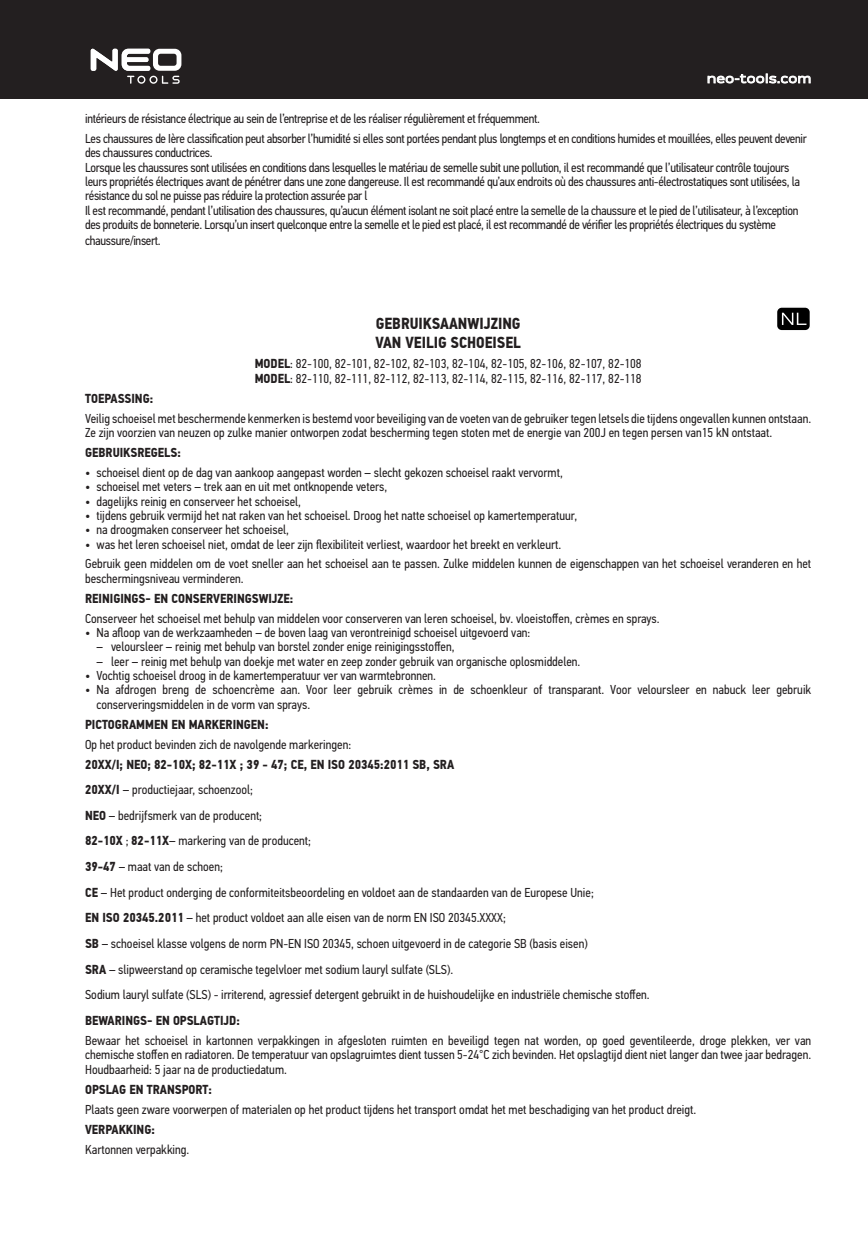
<style>
.page{position:relative;width:868px;height:1248px;background:#fff}
.page>*{position:absolute;margin:0;border:0;box-sizing:border-box;transform-origin:0 0}
.t1{font:700 16px/19.2px "PF Din Text Cond Pro";color:#231f20}
.t2{font:13.2px "Pill Gothic 900 mg";letter-spacing:.02em;color:#fff}
.t3{font:13px/25.6px "PF Din Text Cond Pro";color:#231f20}
.t4{font:13px/14.4px "PF Din Text Cond Pro";letter-spacing:-.025em;color:#231f20}
.t5{font:700 13px "PF Din Text Cond Pro";color:#231f20}
.s1{font-weight:700}
</style>
<div class="page">
<div style="left:0;top:0;width:867px;height:99px;background:#231f20"></div>
<svg style="left:707px;top:74px;width:103px;height:9px"></svg>
<svg style="left:91px;top:48px;width:90px;height:36px"></svg>
<div style="left:776px;top:307px;width:34px;height:24px;background:#000;border-radius:5px"></div>
<div style="left:775px;top:306px;width:36px;height:25px;border:2px solid #fff;border-radius:5px"></div>
<svg style="left:781px;top:313px;width:25px;height:12px"></svg>
<p class="t2" style="left:706px;top:71px;width:106px">neo-tools.com</p>
<p class="t4" style="left:85px;top:109px;width:723px;line-height:20px">intérieurs de résistance électrique au sein de l’entreprise et de les réaliser régulièrement et fréquemment.<br>Les chaussures de Ière classification peut absorber l’humidité si elles sont portées pendant plus longtemps et en conditions humides et mouillées, elles peuvent devenir</p>
<p class="t4" style="left:85px;top:146px;width:716px">des chaussures conductrices.<br>Lorsque les chaussures sont utilisées en conditions dans lesquelles le matériau de semelle subit une pollution, il est recommandé que l’utilisateur contrôle toujours leurs propriétés électriques avant de pénétrer dans une zone dangereuse. Il est recommandé qu’aux endroits où des chaussures anti-électrostatiques sont utilisées, la résistance du sol ne puisse pas réduire la protection assurée par l<br>Il est recommandé, pendant l’utilisation des chaussures, qu’aucun élément isolant ne soit placé entre la semelle de la chaussure et le pied de l’utilisateur, à l’exception des produits de bonneterie. Lorsqu’un insert quelconque entre la semelle et le pied est placé, il est recommandé de vérifier les propriétés électriques du système</p>
<p class="t4" style="left:85px;top:233px;width:77px">chaussure/insert.</p>
<p class="t1" style="left:375px;top:314px;width:147px">GEBRUIKSAANWIJZING<br>VAN VEILIG SCHOEISEL</p>
<p class="t3" style="left:254px;top:357px;width:388px;line-height:14.2px"><span class="s1">MODEL</span>: 82-100, 82-101, 82-102, 82-103, 82-104, 82-105, 82-106, 82-107, 82-108<br><span class="s1">MODEL</span>: 82-110, 82-111, 82-112, 82-113, 82-114, 82-115, 82-116, 82-117, 82-118</p>
<p class="t5" style="left:85px;top:390px;width:70px">TOEPASSING:</p>
<p class="t3" style="left:85px;top:411px;width:727px;line-height:14.2px">Veilig schoeisel met beschermende kenmerken is bestemd voor beveiliging van de voeten van de gebruiker tegen letsels die tijdens ongevallen kunnen ontstaan.<br>Ze zijn voorzien van neuzen op zulke manier ontworpen zodat bescherming tegen stoten met de energie van 200J en tegen persen van15 kN ontstaat.</p>
<p class="t5" style="left:85px;top:444px;width:97px">GEBRUIKSREGELS:</p>
<p class="t3" style="left:85px;top:459px;width:479px">• schoeisel dient op de dag van aankoop aangepast worden – slecht gekozen schoeisel raakt vervormt,</p>
<p class="t3" style="left:85px;top:474px;width:304px">• schoeisel met veters – trek aan en uit met ontknopende veters,</p>
<p class="t3" style="left:85px;top:488px;width:217px">• dagelijks reinig en conserveer het schoeisel,</p>
<p class="t3" style="left:85px;top:502px;width:493px">• tijdens gebruik vermijd het nat raken van het schoeisel. Droog het natte schoeisel op kamertemperatuur,</p>
<p class="t3" style="left:85px;top:517px;width:205px">• na droogmaken conserveer het schoeisel,</p>
<p class="t3" style="left:85px;top:534px;width:727px;line-height:20px">• was het leren schoeisel niet, omdat de leer zijn flexibiliteit verliest, waardoor het breekt en verkleurt.<br>Gebruik geen middelen om de voet sneller aan het schoeisel aan te passen. Zulke middelen kunnen de eigenschappen van het schoeisel veranderen en het</p>
<p class="t3" style="left:85px;top:565px;width:160px">beschermingsniveau verminderen.</p>
<p class="t5" style="left:85px;top:590px;width:210px">REINIGINGS- EN CONSERVERINGSWIJZE:</p>
<p class="t3" style="left:85px;top:605px;width:576px">Conserveer het schoeisel met behulp van middelen voor conserveren van leren schoeisel, bv. vloeistoffen, crèmes en sprays.</p>
<p class="t3" style="left:85px;top:619px;width:447px">• Na afloop van de werkzaamheden – de boven laag van verontreinigd schoeisel uitgevoerd van:</p>
<p class="t3" style="left:96px;top:634px;width:360px">– veloursleer – reinig met behulp van borstel zonder enige reinigingsstoffen,</p>
<p class="t3" style="left:96px;top:648px;width:485px">– leer – reinig met behulp van doekje met water en zeep zonder gebruik van organische oplosmiddelen.</p>
<p class="t3" style="left:85px;top:662px;width:352px">• Vochtig schoeisel droog in de kamertemperatuur ver van warmtebronnen.</p>
<p class="t3" style="left:96px;top:682px;width:716px;line-height:14.4px;text-indent:-11px">• Na afdrogen breng de schoencrème aan. Voor leer gebruik crèmes in de schoenkleur of transparant. Voor veloursleer en nabuck leer gebruik conserveringsmiddelen in de vorm van sprays.</p>
<p class="t5" style="left:85px;top:716px;width:185px">PICTOGRAMMEN EN MARKERINGEN:</p>
<p class="t3" style="left:85px;top:731px;width:267px">Op het product bevinden zich de navolgende markeringen:</p>
<p class="t3" style="left:85px;top:751px;width:566px"><span class="s1">20XX/I; NEO; 82-10X; 82-11X ; 39 - 47; CE, EN ISO 20345:2011 SB, SRA<br>20XX/I</span> – productiejaar, schoenzool;<br><span class="s1">NEO</span> – bedrijfsmerk van de producent;<br><span class="s1">82-10X</span> ; <span class="s1">82-11X</span>– markering van de producent;<br><span class="s1">39-47</span> – maat van de schoen;<br><span class="s1">CE</span> – Het product onderging de conformiteitsbeoordeling en voldoet aan de standaarden van de Europese Unie;<br><span class="s1">EN ISO 20345.2011</span> – het product voldoet aan alle eisen van de norm EN ISO 20345.XXXX;<br><span class="s1">SB</span> – schoeisel klasse volgens de norm PN-EN ISO 20345, schoen uitgevoerd in de categorie SB (basis eisen)<br><span class="s1">SRA</span> – slipweerstand op ceramische tegelvloer met sodium lauryl sulfate (SLS).<br>Sodium lauryl sulfate (SLS) - irriterend, agressief detergent gebruikt in de huishoudelijke en industriële chemische stoffen.</p>
<p class="t5" style="left:85px;top:1012px;width:156px">BEWARINGS- EN OPSLAGTIJD:</p>
<p class="t3" style="left:85px;top:1033px;width:727px;line-height:14.2px;text-align:justify">Bewaar het schoeisel in kartonnen verpakkingen in afgesloten ruimten en beveiligd tegen nat worden, op goed geventileerde, droge plekken, ver van chemische stoffen en radiatoren. De temperatuur van opslagruimtes dient tussen 5-24°C zich bevinden. Het opslagtijd dient niet langer dan twee jaar bedragen.<br>Houdbaarheid: 5 jaar na de productiedatum.</p>
<p class="t5" style="left:85px;top:1081px;width:128px">OPSLAG EN TRANSPORT:</p>
<p class="t3" style="left:85px;top:1096px;width:612px">Plaats geen zware voorwerpen of materialen op het product tijdens het transport omdat het met beschadiging van het product dreigt.</p>
<p class="t5" style="left:85px;top:1121px;width:71px">VERPAKKING:</p>
<p class="t3" style="left:85px;top:1136px;width:106px">Kartonnen verpakking.</p>
</div>
